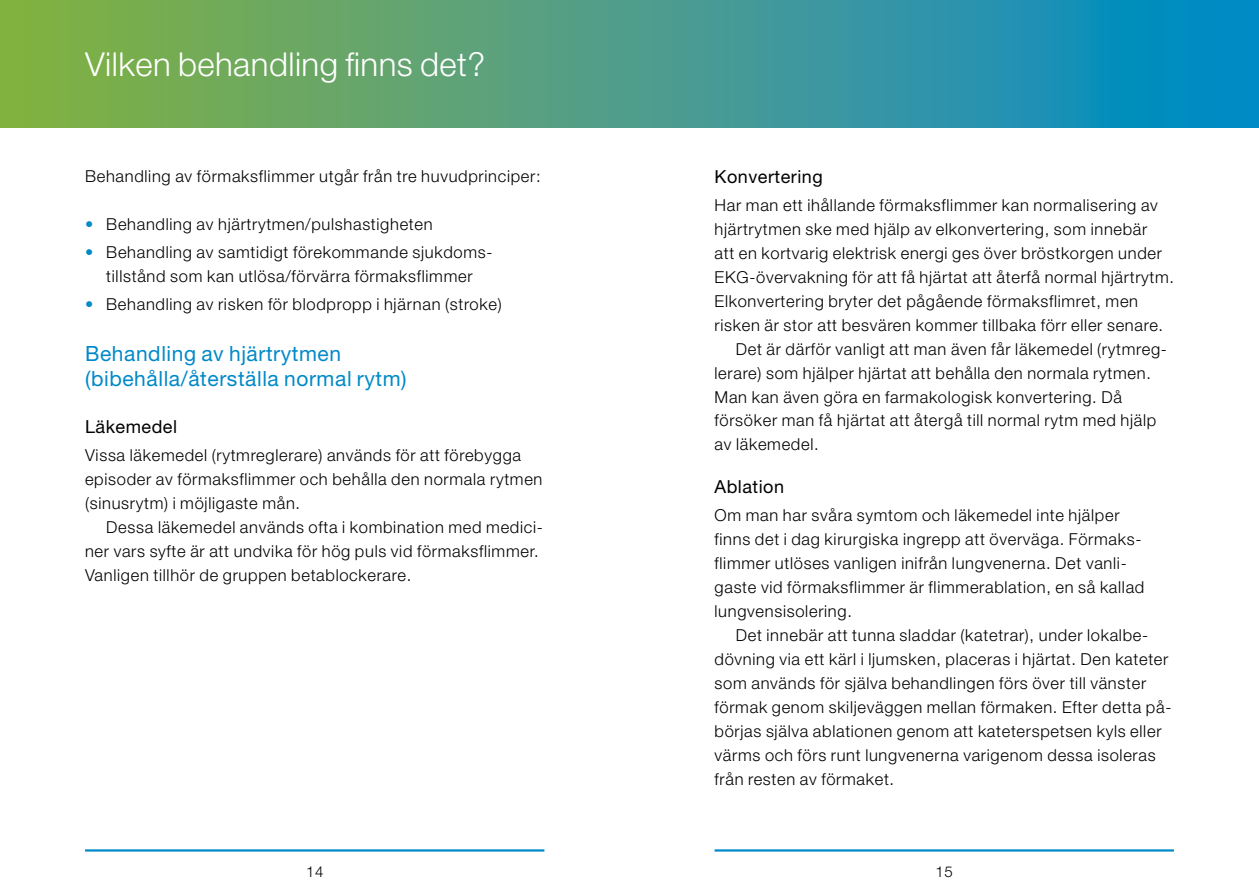
<style>
.page{position:relative;width:1259px;height:893px;background:#fff}
.page>*{position:absolute;margin:0;border:0;box-sizing:border-box;transform-origin:0 0}
.t1{font:300 33px "Helvetica Neue LT Std";letter-spacing:.015em;color:#fff}
.t2{font:21px/25.2px "Helvetica Neue LT Std";letter-spacing:.03em;color:#0089c8}
.t3{font:18px "Helvetica Neue LT Std";letter-spacing:.03em;color:#000}
.t4{font:300 16.5px/23.9px "Helvetica Neue LT Std";letter-spacing:.04em;color:#000}
.t5{font:300 15px "Helvetica Neue LT Std";color:#000}
.s1{color:#0089c8}
</style>
<div class="page">
<svg style="left:0;top:0;width:1259px;height:128px;background:#489d87"></svg>
<hr style="left:85px;top:849px;width:459px;height:3px;background:#0089c8">
<hr style="left:714px;top:849px;width:460px;height:3px;background:#0089c8">
<h1 class="t1" style="left:85px;top:44px;width:401px">Vilken behandling finns det?</h1>
<p class="t4" style="left:85px;top:164px;width:457px">Behandling av förmaksflimmer utgår från tre huvudprinciper:</p>
<p class="t4" style="left:85px;top:212px;width:349px"><span class="s1">•</span> Behandling av hjärtrytmen/pulshastigheten</p>
<p class="t4" style="left:85px;top:240px;width:409px;text-align:center"><span class="s1">•</span> Behandling av samtidigt förekommande sjukdoms&shy;tillstånd som kan utlösa/förvärra förmaksflimmer</p>
<p class="t4" style="left:85px;top:292px;width:418px"><span class="s1">•</span> Behandling av risken för blodpropp i hjärnan (stroke)</p>
<p class="t2" style="left:85px;top:340px;width:323px">Behandling av hjärtrytmen (bibehålla/återställa normal rytm)</p>
<p class="t3" style="left:85px;top:416px;width:94px">Läkemedel</p>
<p class="t4" style="left:85px;top:443px;width:459px">Vissa läkemedel (rytmreglerare) används för att förebygga episoder av förmaksflimmer och behålla den normala rytmen (sinusrytm) i möjligaste mån.</p>
<p class="t4" style="left:85px;top:515px;width:459px;text-indent:21px">Dessa läkemedel används ofta i kombination med medici&shy;ner vars syfte är att undvika för hög puls vid förmaksflimmer.<br>Vanligen tillhör de gruppen betablockerare.</p>
<p class="t3" style="left:714px;top:166px;width:110px">Konvertering</p>
<p class="t4" style="left:714px;top:193px;width:445px">Har man ett ihållande förmaksflimmer kan normalisering av</p>
<p class="t4" style="left:714px;top:217px;width:434px">hjärtrytmen ske med hjälp av elkonvertering, som innebär</p>
<p class="t4" style="left:714px;top:241px;width:449px">att en kortvarig elektrisk energi ges över bröstkorgen under</p>
<p class="t4" style="left:714px;top:265px;width:461px">EKG-övervakning för att få hjärtat att återfå normal hjärtrytm.</p>
<p class="t4" style="left:714px;top:289px;width:425px">Elkonvertering bryter det pågående förmaksflimret, men</p>
<p class="t4" style="left:714px;top:313px;width:450px">risken är stor att besvären kommer tillbaka förr eller senare.</p>
<p class="t4" style="left:736px;top:337px;width:433px">Det är därför vanligt att man även får läkemedel (rytmreg-</p>
<p class="t4" style="left:714px;top:360px;width:438px">lerare) som hjälper hjärtat att behålla den normala rytmen.</p>
<p class="t4" style="left:714px;top:384px;width:409px">Man kan även göra en farmakologisk konvertering. Då</p>
<p class="t4" style="left:714px;top:408px;width:443px">försöker man få hjärtat att återgå till normal rytm med hjälp</p>
<p class="t4" style="left:714px;top:432px;width:106px">av läkemedel.</p>
<p class="t3" style="left:714px;top:476px;width:71px">Ablation</p>
<p class="t4" style="left:714px;top:503px;width:431px">Om man har svåra symtom och läkemedel inte hjälper finns det i dag kirurgiska ingrepp att överväga. Förmaks&shy;flimmer utlöses vanligen inifrån lungvenerna. Det vanli&shy;gaste vid förmaksflimmer är flimmerablation, en så kallad lungvensisolering.</p>
<p class="t4" style="left:714px;top:623px;width:458px;text-indent:21px">Det innebär att tunna sladdar (katetrar), under lokalbe&shy;dövning via ett kärl i ljumsken, placeras i hjärtat. Den kateter som används för själva behandlingen förs över till vänster förmak genom skiljeväggen mellan förmaken. Efter detta på&shy;börjas själva ablationen genom att kateterspetsen kyls eller värms och förs runt lungvenerna varigenom dessa isoleras från resten av förmaket.</p>
<p class="t5" style="left:306px;top:863px;width:19px">14</p>
<p class="t5" style="left:935px;top:863px;width:19px">15</p>
</div>
